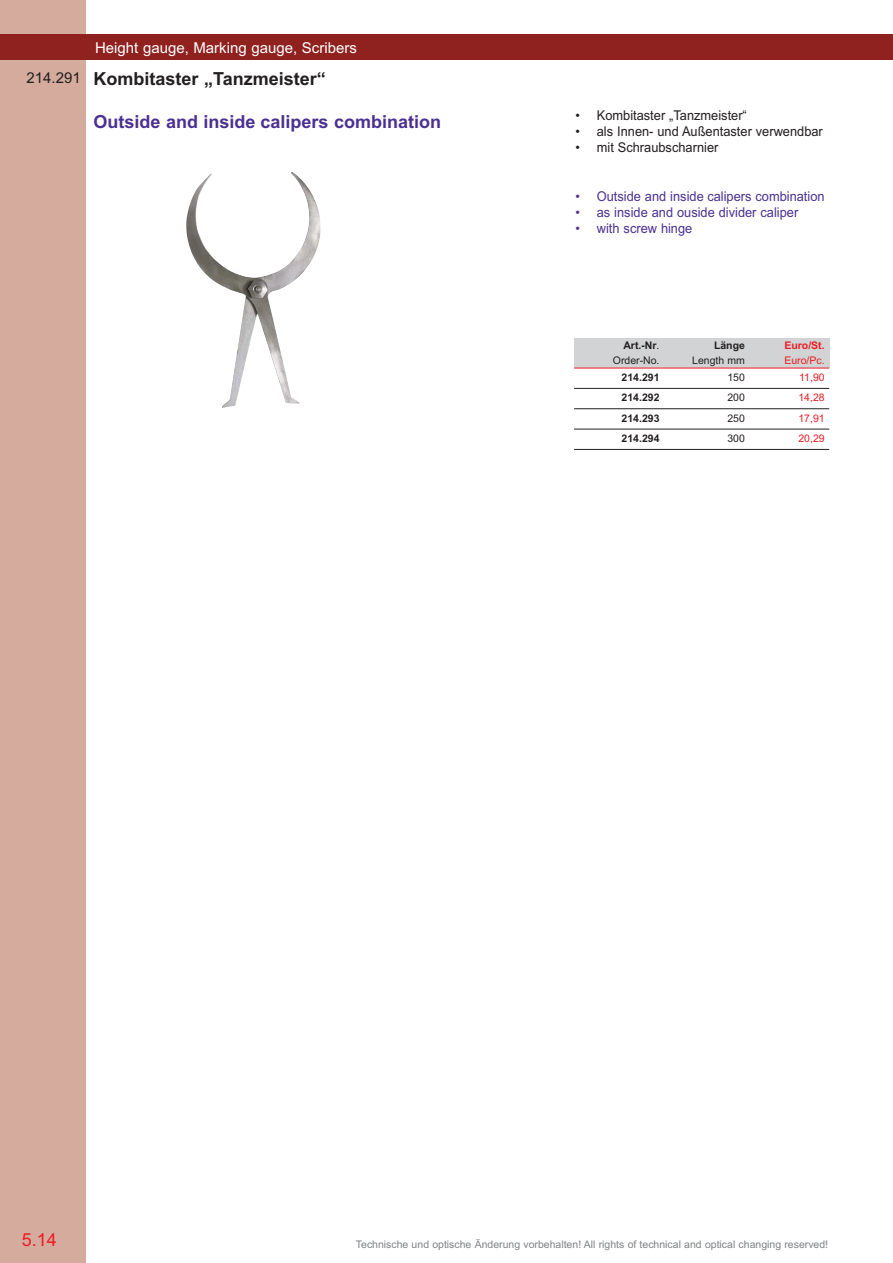
<style>
.page{position:relative;width:893px;height:1263px;background:#fff}
.page>*{position:absolute;margin:0;border:0;box-sizing:border-box;transform-origin:0 0}
.t1{font:700 18px "Arial";color:#4b3092}
.t2{font:700 18px "Arial";color:#231f20}
.t3{font:18px "Arial";color:#ed1c24}
.t4{font:15px "Arial";color:#fff}
.t5{font:13.5px "Arial";color:#4b3092;scale:.95 1}
.t6{font:13.5px "Arial";color:#231f20;scale:.95 1}
.t7{font:10.5px "Arial";color:#808285}
.t8{font:10.5px/15px "Arial";color:#231f20;text-align:right}
.t9{font:700 10.5px "Arial";color:#231f20}
.t10{font:10.5px "Arial";color:#ed1c24}
.t11{font:700 10.5px "Arial";color:#ed1c24}
.s1{font-weight:400;font-size:15px}
.s2{font-weight:700}
</style>
<div class="page">
<div style="left:0;top:0;width:85px;height:1263px;background:#d4ab9d"></div>
<div style="left:0;top:34px;width:892px;height:26px;background:#8f221f"></div>
<img style="left:186px;top:172px;width:135px;height:236px">
<div style="left:574px;top:339px;width:85px;height:29px;background:#d1d3d4"></div>
<div style="left:659px;top:339px;width:86px;height:29px;background:#d1d3d4"></div>
<div style="left:745px;top:339px;width:84px;height:29px;background:#d1d3d4"></div>
<hr style="left:574px;top:368px;width:255px;height:1px;background:#ed1c24">
<hr style="left:574px;top:388px;width:255px;height:1px;background:#231f20">
<hr style="left:574px;top:408px;width:255px;height:1px;background:#231f20">
<hr style="left:574px;top:429px;width:255px;height:1px;background:#231f20">
<hr style="left:574px;top:449px;width:255px;height:1px;background:#231f20">
<h2 class="t4" style="left:95px;top:43px;width:263px">Height gauge, Marking gauge, Scribers</h2>
<h1 class="t2" style="left:27px;top:73px;width:301px"><span class="s1">214.291</span> Kombitaster „Tanzmeister“</h1>
<h1 class="t1" style="left:94px;top:115px;width:349px">Outside and inside calipers combination</h1>
<p class="t6" style="left:575px;top:110px;width:182px">• Kombitaster „Tanzmeister“</p>
<p class="t6" style="left:575px;top:126px;width:262px">• als Innen- und Außentaster verwendbar</p>
<p class="t6" style="left:575px;top:143px;width:152px">• mit Schraubscharnier</p>
<p class="t5" style="left:575px;top:191px;width:264px">• Outside and inside calipers combination</p>
<p class="t5" style="left:575px;top:207px;width:236px">• as inside and ouside divider caliper</p>
<p class="t5" style="left:575px;top:224px;width:124px">• with screw hinge</p>
<p class="t8" style="left:613px;top:338px;width:48px"><span class="s2">Art.-Nr</span>.<br>Order-No.</p>
<p class="t9" style="left:714px;top:341px;width:32px">Länge</p>
<p class="t8" style="left:692px;top:353px;width:54px">Length mm</p>
<p class="t11" style="left:784px;top:341px;width:42px">Euro/St.</p>
<p class="t10" style="left:784px;top:356px;width:42px">Euro/Pc.</p>
<p class="t9" style="left:621px;top:373px;width:39px">214.291</p>
<p class="t8" style="left:727px;top:371px;width:19px">150</p>
<p class="t10" style="left:799px;top:373px;width:27px">11,90</p>
<p class="t9" style="left:621px;top:394px;width:39px">214.292</p>
<p class="t8" style="left:727px;top:391px;width:19px">200</p>
<p class="t10" style="left:798px;top:394px;width:28px">14,28</p>
<p class="t9" style="left:621px;top:414px;width:39px">214.293</p>
<p class="t8" style="left:727px;top:411px;width:19px">250</p>
<p class="t10" style="left:798px;top:414px;width:28px">17,91</p>
<p class="t9" style="left:621px;top:434px;width:39px">214.294</p>
<p class="t8" style="left:727px;top:432px;width:19px">300</p>
<p class="t10" style="left:798px;top:434px;width:28px">20,29</p>
<h1 class="t3" style="left:22px;top:1233px;width:37px">5.14</h1>
<p class="t7" style="left:356px;top:1240px;width:474px">Technische und optische Änderung vorbehalten! All rights of technical and optical changing reserved!</p>
</div>
